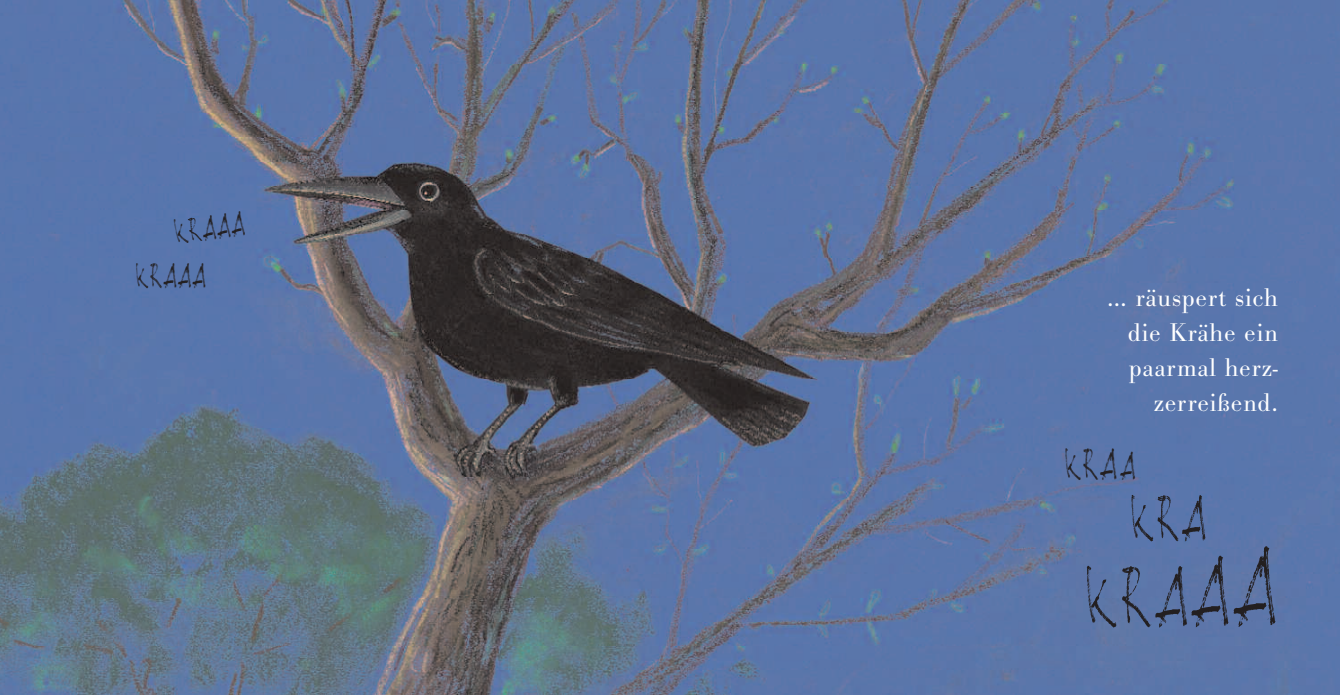
<style>
.page{position:relative;width:1340px;height:695px;background:#fff}
.page>*{position:absolute;margin:0;border:0;box-sizing:border-box;transform-origin:0 0}
.t1{font:86.19px "NACHOSTV Light";color:#231f20}
.t2{font:63.7px "NACHOSTV Light";color:#231f20}
.t3{font:43.93px "NACHOSTV Light";color:#231f20}
.t4{font:34.48px "NACHOSTV Light";color:#231f20}
.t5{font:300 26.6px/34.9px "Bodoni Antiqua T";letter-spacing:.025em;color:#fff;text-align:right}
.s1{font-size:39.38px}
.s2{font-size:100.62px}
.s3{font-size:113.75px}
</style>
<div class="page">
<img style="left:0;top:0;width:1339px;height:694px">
<p class="t4" style="left:174px;top:216px;width:72px;rotate:-7deg">KRAAA</p>
<p class="t4" style="left:136px;top:260px;width:72px">KRAAA</p>
<p class="t5" style="left:1107px;top:279px;width:172px">… räuspert sich die Krähe ein paarmal herz&shy;zerreißend.</p>
<h3 class="t3" style="left:1065px;top:444px;width:73px">KRA<span class="s1">A</span></h3>
<h2 class="t2" style="left:1131px;top:489px;width:79px">KRA</h2>
<h1 class="t1" style="left:1086px;top:558px;width:196px">KRA<span class="s2">A</span><span class="s3">A</span></h1>
</div>
